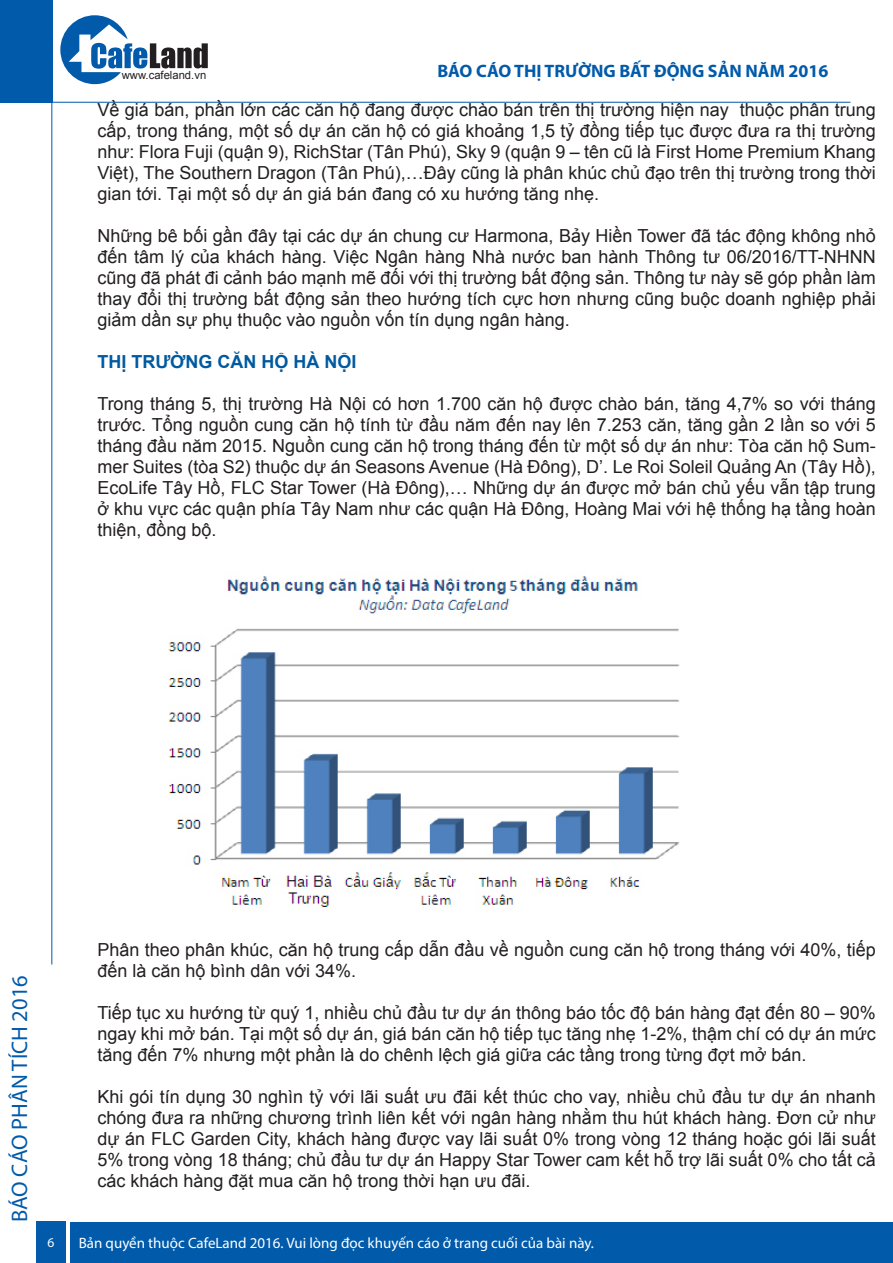
<style>
.page{position:relative;width:893px;height:1263px;background:#fff}
.page>*{position:absolute;margin:0;border:0;box-sizing:border-box;transform-origin:0 0}
.t1{font:22.5px "Myriad Pro";color:#015aaa}
.t2{font:18px/21px "Arial";color:#231f20;text-align:justify}
.t3{font:700 18px "Myriad Pro";color:#015aaa}
.t4{font:700 18px "Arial";color:#015aa0}
.t5{font:15px "Myriad Pro";color:#fff}
.t6{font:13.5px "Myriad Pro";color:#fff}
.t7{font:11.25px "Arial";color:#231f20}
</style>
<div class="page">
<div style="left:70px;top:1222px;width:823px;height:41px;background:#015aaa"></div>
<div style="left:36px;top:1222px;width:30px;height:41px;background:#015aaa"></div>
<hr style="left:52px;top:0;width:1px;height:964px;background:#015aaa">
<hr style="left:0;top:102px;width:850px;height:1px;background:#015aaa">
<div style="left:0;top:0;width:52px;height:102px;background:#015aaa"></div>
<svg style="left:60px;top:15px;width:148px;height:69px"></svg>
<img style="left:168px;top:576px;width:512px;height:331px">
<p class="t3" style="left:437px;top:59px;width:393px">BÁO CÁO THỊ TRƯỜNG BẤT ĐỘNG SẢN NĂM 2016</p>
<p class="t7" style="left:122px;top:67px;width:86px">www.cafeland.vn</p>
<p class="t2" style="left:97px;top:99px;width:780px">Về giá bán, phần lớn các căn hộ đang được chào bán trên thị trường hiện nay thuộc phân trung cấp, trong tháng, một số dự án căn hộ có giá khoảng 1,5 tỷ đồng tiếp tục được đưa ra thị trường như: Flora Fuji (quận 9), RichStar (Tân Phú), Sky 9 (quận 9 – tên cũ là First Home Premium Khang Việt), The Southern Dragon (Tân Phú),…Đây cũng là phân khúc chủ đạo trên thị trường trong thời gian tới. Tại một số dự án giá bán đang có xu hướng tăng nhẹ.</p>
<p class="t2" style="left:97px;top:225px;width:780px">Những bê bối gần đây tại các dự án chung cư Harmona, Bảy Hiền Tower đã tác động không nhỏ đến tâm lý của khách hàng. Việc Ngân hàng Nhà nước ban hành Thông tư 06/2016/TT-NHNN cũng đã phát đi cảnh báo mạnh mẽ đối với thị trường bất động sản. Thông tư này sẽ góp phần làm thay đổi thị trường bất động sản theo hướng tích cực hơn nhưng cũng buộc doanh nghiệp phải giảm dần sự phụ thuộc vào nguồn vốn tín dụng ngân hàng.</p>
<p class="t4" style="left:97px;top:349px;width:261px">THỊ TRƯỜNG CĂN HỘ HÀ NỘI</p>
<p class="t2" style="left:97px;top:393px;width:780px">Trong tháng 5, thị trường Hà Nội có hơn 1.700 căn hộ được chào bán, tăng 4,7% so với tháng trước. Tổng nguồn cung căn hộ tính từ đầu năm đến nay lên 7.253 căn, tăng gần 2 lần so với 5 tháng đầu năm 2015. Nguồn cung căn hộ trong tháng đến từ một số dự án như: Tòa căn hộ Sum&shy;mer Suites (tòa S2) thuộc dự án Seasons Avenue (Hà Đông), D’. Le Roi Soleil Quảng An (Tây Hồ), EcoLife Tây Hồ, FLC Star Tower (Hà Đông),… Những dự án được mở bán chủ yếu vẫn tập trung ở khu vực các quận phía Tây Nam như các quận Hà Đông, Hoàng Mai với hệ thống hạ tầng hoàn thiện, đồng bộ.</p>
<p class="t1" style="left:6px;top:1222px;width:249px;rotate:-90deg">BÁO CÁO PHÂN TÍCH 2016</p>
<p class="t6" style="left:47px;top:1234px;width:8px">6</p>
<p class="t2" style="left:97px;top:939px;width:780px">Phân theo phân khúc, căn hộ trung cấp dẫn đầu về nguồn cung căn hộ trong tháng với 40%, tiếp đến là căn hộ bình dân với 34%.</p>
<p class="t2" style="left:97px;top:1002px;width:780px">Tiếp tục xu hướng từ quý 1, nhiều chủ đầu tư dự án thông báo tốc độ bán hàng đạt đến 80 – 90% ngay khi mở bán. Tại một số dự án, giá bán căn hộ tiếp tục tăng nhẹ 1-2%, thậm chí có dự án mức tăng đến 7% nhưng một phần là do chênh lệch giá giữa các tầng trong từng đợt mở bán.</p>
<p class="t2" style="left:97px;top:1086px;width:780px">Khi gói tín dụng 30 nghìn tỷ với lãi suất ưu đãi kết thúc cho vay, nhiều chủ đầu tư dự án nhanh chóng đưa ra những chương trình liên kết với ngân hàng nhằm thu hút khách hàng. Đơn cử như dự án FLC Garden City, khách hàng được vay lãi suất 0% trong vòng 12 tháng hoặc gói lãi suất 5% trong vòng 18 tháng; chủ đầu tư dự án Happy Star Tower cam kết hỗ trợ lãi suất 0% cho tất cả các khách hàng đặt mua căn hộ trong thời hạn ưu đãi.</p>
<p class="t5" style="left:79px;top:1234px;width:517px">Bản quyền thuộc CafeLand 2016. Vui lòng đọc khuyến cáo ở trang cuối của bài này.</p>
</div>
